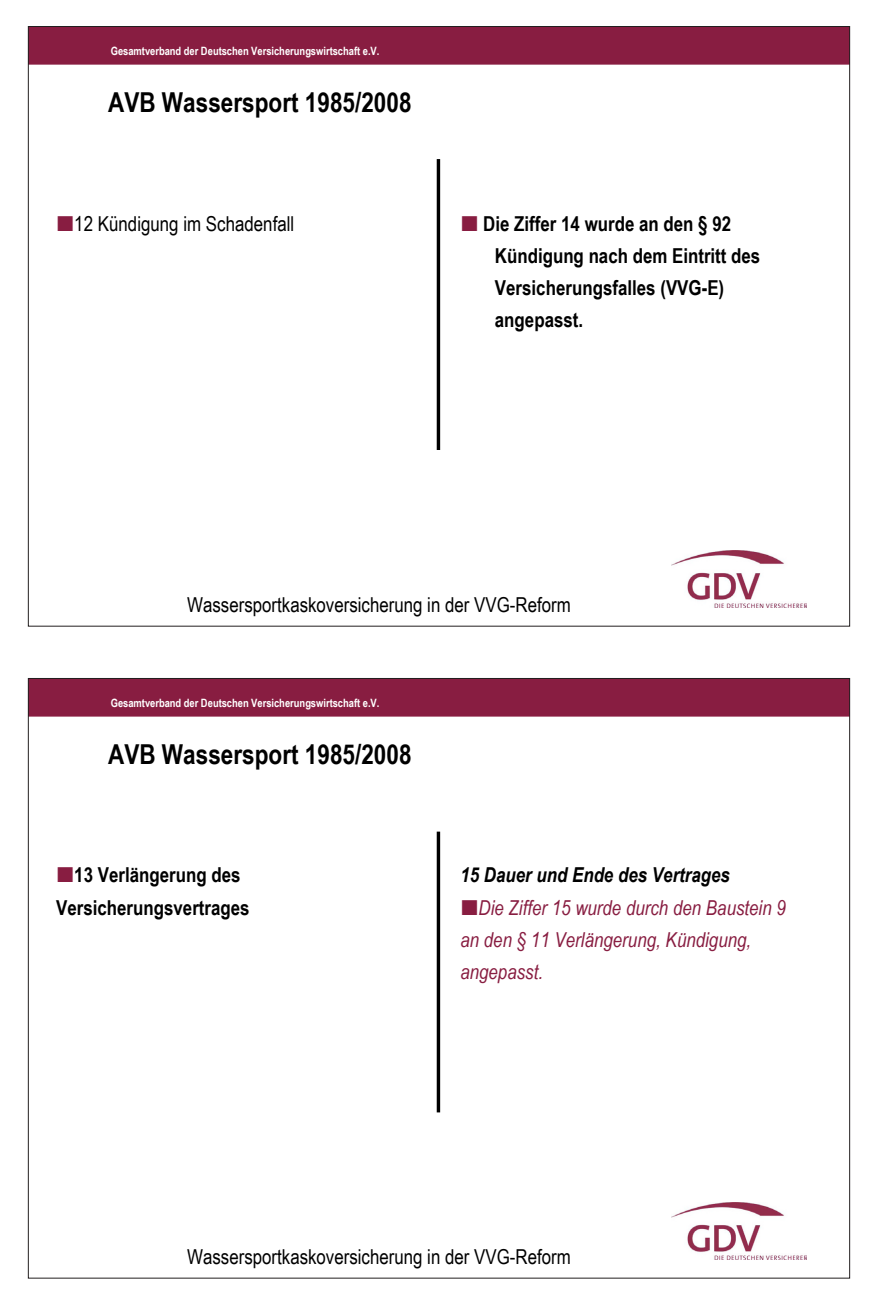
<style>
.page{position:relative;width:878px;height:1315px;background:#fff}
.page>*{position:absolute;margin:0;border:0;box-sizing:border-box;transform-origin:0 0}
.t1{font:700 27.4px "Arial Narrow";color:#000}
.t2{font:700 20.6px/32.2px "Arial Narrow";color:#000;text-align:center}
.t3{font:20.6px "Arial Narrow";color:#000}
.t4{font:italic 20.6px/32.2px "Arial Narrow";color:#881d41}
.t5{font:italic 700 20.6px "Arial Narrow";color:#000}
.t6{font:700 11.4px "Arial Narrow";color:#fff}
</style>
<div class="page">
<div style="left:30px;top:680px;width:818px;height:36px;background:#881d41"></div>
<img style="left:671px;top:1202px;width:135px;height:57px">
<hr style="left:437px;top:831px;width:3px;height:281px;background:#000">
<div style="left:30px;top:28px;width:818px;height:37px;background:#881d41"></div>
<img style="left:671px;top:551px;width:135px;height:56px">
<hr style="left:437px;top:159px;width:3px;height:291px;background:#000">
<p class="t6" style="left:111px;top:42px;width:270px">Gesamtverband der Deutschen Versicherungswirtschaft e.V.</p>
<h1 class="t1" style="left:108px;top:81px;width:305px">AVB Wassersport 1985/2008</h1>
<p class="t3" style="left:74px;top:208px;width:221px">12 Kündigung im Schadenfall</p>
<p class="t2" style="left:495px;top:206px;width:267px;text-align:left;text-indent:-12px">Die Ziffer 14 wurde an den § 92<br>Kündigung nach dem Eintritt des<br>Versicherungsfalles (VVG-E) angepasst.</p>
<p class="t3" style="left:187px;top:589px;width:385px">Wassersportkaskoversicherung in der VVG-Reform</p>
<p class="t6" style="left:111px;top:694px;width:270px">Gesamtverband der Deutschen Versicherungswirtschaft e.V.</p>
<h1 class="t1" style="left:108px;top:733px;width:305px">AVB Wassersport 1985/2008</h1>
<p class="t2" style="left:56px;top:858px;width:195px">13 Verlängerung des<br>Versicherungsvertrages</p>
<p class="t5" style="left:460px;top:859px;width:271px">15 Dauer und Ende des Vertrages</p>
<p class="t4" style="left:460px;top:890px;width:327px;text-indent:18px">Die Ziffer 15 wurde durch den Baustein 9 an den § 11 Verlängerung, Kündigung, angepasst.</p>
<p class="t3" style="left:187px;top:1241px;width:385px">Wassersportkaskoversicherung in der VVG-Reform</p>
</div>
